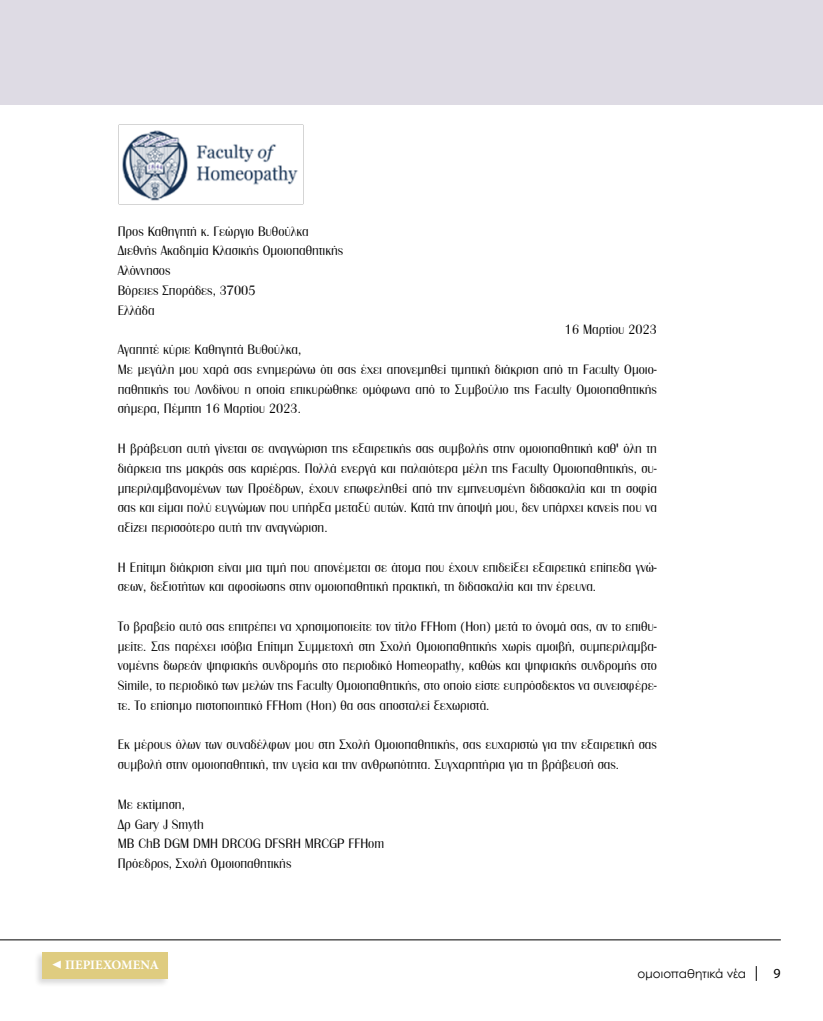
<style>
.page{position:relative;width:823px;height:1021px;background:#fff}
.page>*{position:absolute;margin:0;border:0;box-sizing:border-box;transform-origin:0 0}
.t1{font:14px/19.8px "CF Bright White";color:#000}
.t2{font:13.9px "Myriad Pro";color:#000}
.t3{font:700 13px "Minion Pro";letter-spacing:.005em;color:#fff}
.t4{font:12px "Century Gothic";color:#000}
.s1{font-weight:400;font-style:italic;font-size:17.3px}
</style>
<div class="page">
<svg style="left:755px;top:966px;width:1px;height:14px"></svg>
<hr style="left:0;top:939px;width:780px;height:1px;background:#000">
<div style="left:0;top:0;width:822px;height:105px;background:#dedbe4"></div>
<img style="left:119px;top:124px;width:184px;height:77px">
<div style="left:34px;top:950px;width:136px;height:38px;background:#000;opacity:.3"></div>
<div style="left:43px;top:951px;width:125px;height:27px;background:#dfcc80"></div>
<p class="t1" style="left:118px;top:221px;width:227px">Προς Καθηγητή κ. Γεώργιο Βυθούλκα<br>Διεθνής Ακαδημία Κλασικής Ομοιοπαθητικής<br>Αλόννησος<br>Βόρειες Σποράδες, 37005<br>Ελλάδα</p>
<p class="t1" style="left:564px;top:319px;width:93px">16 Μαρτίου 2023</p>
<p class="t1" style="left:118px;top:339px;width:540px">Αγαπητέ κύριε Καθηγητά Βυθούλκα,<br>Με μεγάλη μου χαρά σας ενημερώνω ότι σας έχει απονεμηθεί τιμητική διάκριση από τη Faculty Ομοιο&shy;παθητικής του Λονδίνου η οποία επικυρώθηκε ομόφωνα από το Συμβούλιο της Faculty Ομοιοπαθητικής σήμερα, Πέμπτη 16 Μαρτίου 2023.</p>
<p class="t1" style="left:118px;top:438px;width:540px;text-align:justify">Η βράβευση αυτή γίνεται σε αναγνώριση της εξαιρετικής σας συμβολής στην ομοιοπαθητική καθ' όλη τη διάρκεια της μακράς σας καριέρας. Πολλά ενεργά και παλαιότερα μέλη της Faculty Ομοιοπαθητικής, συ&shy;μπεριλαμβανομένων των Προέδρων, έχουν επωφεληθεί από την εμπνευσμένη διδασκαλία και τη σοφία σας και είμαι πολύ ευγνώμων που υπήρξα μεταξύ αυτών. Κατά την άποψή μου, δεν υπάρχει κανείς που να αξίζει περισσότερο αυτή την αναγνώριση.</p>
<p class="t1" style="left:118px;top:556px;width:540px">Η Επίτιμη διάκριση είναι μια τιμή που απονέμεται σε άτομα που έχουν επιδείξει εξαιρετικά επίπεδα γνώ&shy;σεων, δεξιοτήτων και αφοσίωσης στην ομοιοπαθητική πρακτική, τη διδασκαλία και την έρευνα.</p>
<p class="t1" style="left:118px;top:616px;width:540px;text-align:justify">Το βραβείο αυτό σας επιτρέπει να χρησιμοποιείτε τον τίτλο FFHom (Hon) μετά το όνομά σας, αν το επιθυ&shy;μείτε. Σας παρέχει ισόβια Επίτιμη Συμμετοχή στη Σχολή Ομοιοπαθητικής χωρίς αμοιβή, συμπεριλαμβα&shy;νομένης δωρεάν ψηφιακής συνδρομής στο περιοδικό Homeopathy, καθώς και ψηφιακής συνδρομής στο Simile, το περιοδικό των μελών της Faculty Ομοιοπαθητικής, στο οποίο είστε ευπρόσδεκτος να συνεισφέρε&shy;τε. Το επίσημο πιστοποιητικό FFHom (Hon) θα σας αποσταλεί ξεχωριστά.</p>
<p class="t1" style="left:118px;top:734px;width:540px">Εκ μέρους όλων των συναδέλφων μου στη Σχολή Ομοιοπαθητικής, σας ευχαριστώ για την εξαιρετική σας συμβολή στην ομοιοπαθητική, την υγεία και την ανθρωπότητα. Συγχαρητήρια για τη βράβευσή σας.</p>
<p class="t1" style="left:118px;top:793px;width:268px">Με εκτίμηση,<br>Δρ Gary J Smyth<br>MB ChB DGM DMH DRCOG DFSRH MRCGP FFHom<br>Πρόεδρος, Σχολή Ομοιοπαθητικής</p>
<p class="t3" style="left:52px;top:956px;width:109px"><span class="s1">◀</span> ΠΕΡΙΕΧΟΜΕΝΑ</p>
<p class="t4" style="left:637px;top:965px;width:110px">ομοιοπαθητικά νέα</p>
<p class="t2" style="left:773px;top:965px;width:9px">9</p>
</div>
